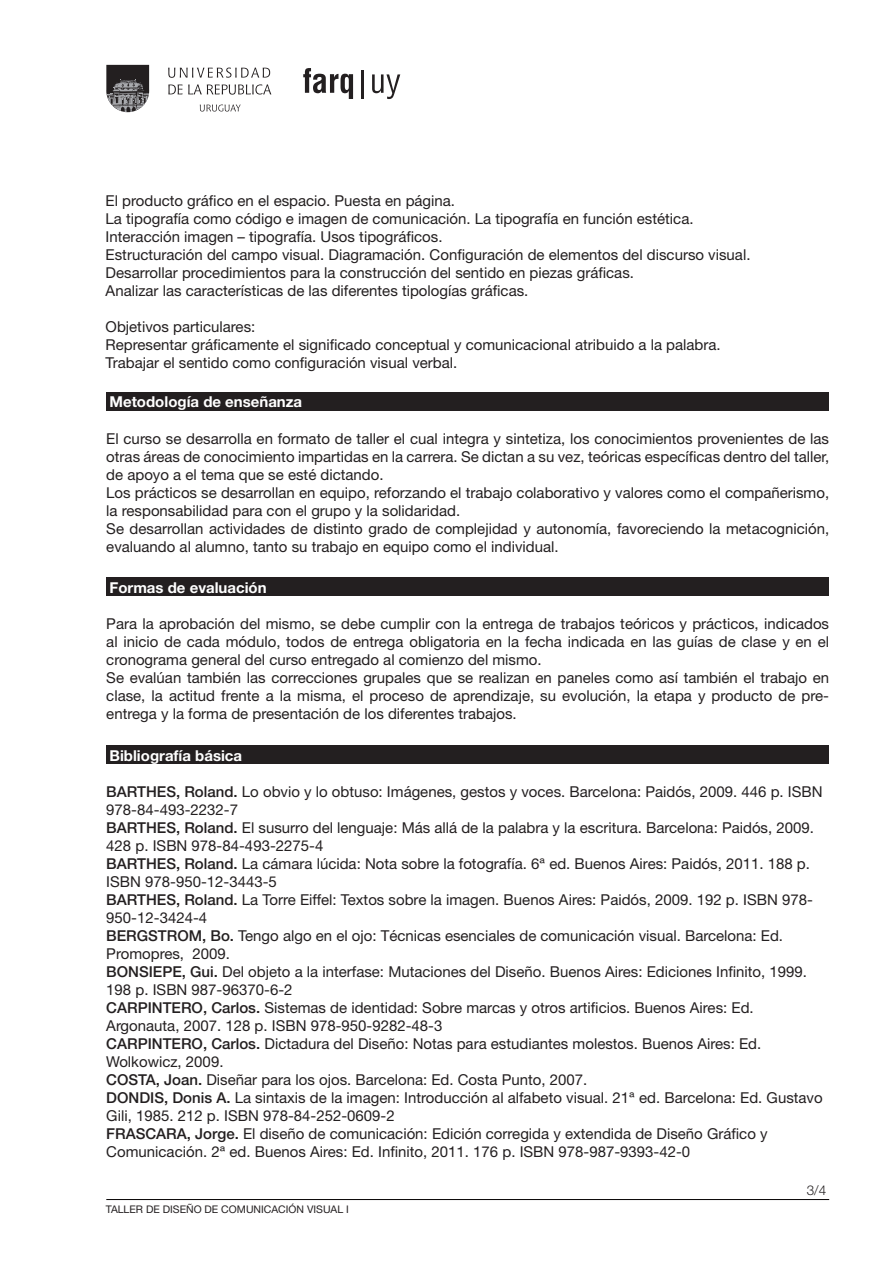
<style>
.page{position:relative;width:893px;height:1263px;background:#fff}
.page>*{position:absolute;margin:0;border:0;box-sizing:border-box;transform-origin:0 0}
.t1{font:15px/18px "Helvetica Neue";color:#231f20}
.t2{font:700 15px "Helvetica Neue";color:#fff}
.t3{font:300 13.5px "Helvetica Neue";color:#231f20}
.t4{font:10.5px "Helvetica Neue";color:#231f20}
.s1{font-weight:500}
</style>
<div class="page">
<svg style="left:303px;top:68px;width:50px;height:31px"></svg>
<svg style="left:372px;top:74px;width:28px;height:25px"></svg>
<hr style="left:362px;top:71px;width:2px;height:28px;background:#231f20">
<svg style="left:168px;top:68px;width:102px;height:10px"></svg>
<svg style="left:168px;top:84px;width:103px;height:11px"></svg>
<svg style="left:200px;top:105px;width:41px;height:7px"></svg>
<svg style="left:106px;top:89px;width:44px;height:24px"></svg>
<hr style="left:106px;top:1199px;width:723px;height:1px;background:#040000">
<div style="left:106px;top:392px;width:723px;height:19px;background:#231f20"></div>
<div style="left:106px;top:577px;width:723px;height:19px;background:#231f20"></div>
<div style="left:106px;top:745px;width:723px;height:19px;background:#231f20"></div>
<p class="t1" style="left:106px;top:192px;width:351px">El producto gráfico en el espacio. Puesta en página.</p>
<p class="t1" style="left:106px;top:210px;width:589px">La tipografía como código e imagen de comunicación. La tipografía en función estética.</p>
<p class="t1" style="left:106px;top:228px;width:338px">Interacción imagen – tipografía. Usos tipográficos.</p>
<p class="t1" style="left:106px;top:246px;width:646px">Estructuración del campo visual. Diagramación. Configuración de elementos del discurso visual.</p>
<p class="t1" style="left:106px;top:264px;width:530px">Desarrollar procedimientos para la construcción del sentido en piezas gráficas.</p>
<p class="t1" style="left:106px;top:282px;width:424px">Analizar las características de las diferentes tipologías gráficas.</p>
<p class="t1" style="left:106px;top:318px;width:151px">Objetivos particulares:</p>
<p class="t1" style="left:106px;top:336px;width:617px">Representar gráficamente el significado conceptual y comunicacional atribuido a la palabra.</p>
<p class="t1" style="left:106px;top:354px;width:353px">Trabajar el sentido como configuración visual verbal.</p>
<p class="t2" style="left:109px;top:392px;width:194px">Metodología de enseñanza</p>
<p class="t1" style="left:106px;top:430px;width:724px;text-align:justify">El curso se desarrolla en formato de taller el cual integra y sintetiza, los conocimientos provenientes de las otras áreas de conocimiento impartidas en la carrera. Se dictan a su vez, teóricas específicas dentro del taller, de apoyo a el tema que se esté dictando.</p>
<p class="t1" style="left:106px;top:484px;width:724px">Los prácticos se desarrollan en equipo, reforzando el trabajo colaborativo y valores como el compañerismo, la responsabilidad para con el grupo y la solidaridad.</p>
<p class="t1" style="left:106px;top:520px;width:724px">Se desarrollan actividades de distinto grado de complejidad y autonomía, favoreciendo la metacognición, evaluando al alumno, tanto su trabajo en equipo como el individual.</p>
<p class="t2" style="left:109px;top:578px;width:159px">Formas de evaluación</p>
<p class="t1" style="left:106px;top:615px;width:724px;text-align:justify">Para la aprobación del mismo, se debe cumplir con la entrega de trabajos teóricos y prácticos, indicados al inicio de cada módulo, todos de entrega obligatoria en la fecha indicada en las guías de clase y en el cronograma general del curso entregado al comienzo del mismo.</p>
<p class="t1" style="left:106px;top:669px;width:724px;text-align:justify">Se evalúan también las correcciones grupales que se realizan en paneles como así también el trabajo en clase, la actitud frente a la misma, el proceso de aprendizaje, su evolución, la etapa y producto de pre&shy;entrega y la forma de presentación de los diferentes trabajos.</p>
<p class="t2" style="left:109px;top:746px;width:134px">Bibliografía básica</p>
<p class="t1" style="left:106px;top:782px;width:718px"><span class="s1">BARTHES, Roland.</span> Lo obvio y lo obtuso: Imágenes, gestos y voces. Barcelona: Paidós, 2009. 446 p. ISBN<br>978-84-493-2232-7</p>
<p class="t1" style="left:106px;top:818px;width:709px"><span class="s1">BARTHES, Roland.</span> El susurro del lenguaje: Más allá de la palabra y la escritura. Barcelona: Paidós, 2009.<br>428 p. ISBN 978-84-493-2275-4</p>
<p class="t1" style="left:106px;top:854px;width:705px"><span class="s1">BARTHES, Roland.</span> La cámara lúcida: Nota sobre la fotografía. 6ª ed. Buenos Aires: Paidós, 2011. 188 p.<br>ISBN 978-950-12-3443-5</p>
<p class="t1" style="left:106px;top:890px;width:708px"><span class="s1">BARTHES, Roland.</span> La Torre Eiffel: Textos sobre la imagen. Buenos Aires: Paidós, 2009. 192 p. ISBN 978-<br>950-12-3424-4</p>
<p class="t1" style="left:106px;top:926px;width:678px"><span class="s1">BERGSTROM, Bo.</span> Tengo algo en el ojo: Técnicas esenciales de comunicación visual. Barcelona: Ed.<br>Promopres, 2009.</p>
<p class="t1" style="left:106px;top:962px;width:702px"><span class="s1">BONSIEPE, Gui.</span> Del objeto a la interfase: Mutaciones del Diseño. Buenos Aires: Ediciones Infinito, 1999.<br>198 p. ISBN 987-96370-6-2</p>
<p class="t1" style="left:106px;top:998px;width:649px"><span class="s1">CARPINTERO, Carlos.</span> Sistemas de identidad: Sobre marcas y otros artificios. Buenos Aires: Ed.<br>Argonauta, 2007. 128 p. ISBN 978-950-9282-48-3</p>
<p class="t1" style="left:106px;top:1034px;width:656px"><span class="s1">CARPINTERO, Carlos.</span> Dictadura del Diseño: Notas para estudiantes molestos. Buenos Aires: Ed.<br>Wolkowicz, 2009.</p>
<p class="t1" style="left:106px;top:1070px;width:482px"><span class="s1">COSTA, Joan.</span> Diseñar para los ojos. Barcelona: Ed. Costa Punto, 2007.</p>
<p class="t1" style="left:106px;top:1088px;width:718px"><span class="s1">DONDIS, Donis A.</span> La sintaxis de la imagen: Introducción al alfabeto visual. 21ª ed. Barcelona: Ed. Gustavo<br>Gili, 1985. 212 p. ISBN 978-84-252-0609-2</p>
<p class="t1" style="left:106px;top:1124px;width:663px"><span class="s1">FRASCARA, Jorge.</span> El diseño de comunicación: Edición corregida y extendida de Diseño Gráfico y<br>Comunicación. 2ª ed. Buenos Aires: Ed. Infinito, 2011. 176 p. ISBN 978-987-9393-42-0</p>
<p class="t4" style="left:106px;top:1203px;width:244px">TALLER DE DISEÑO DE COMUNICACIÓN VISUAL I</p>
<p class="t3" style="left:807px;top:1182px;width:21px">3/4</p>
</div>
